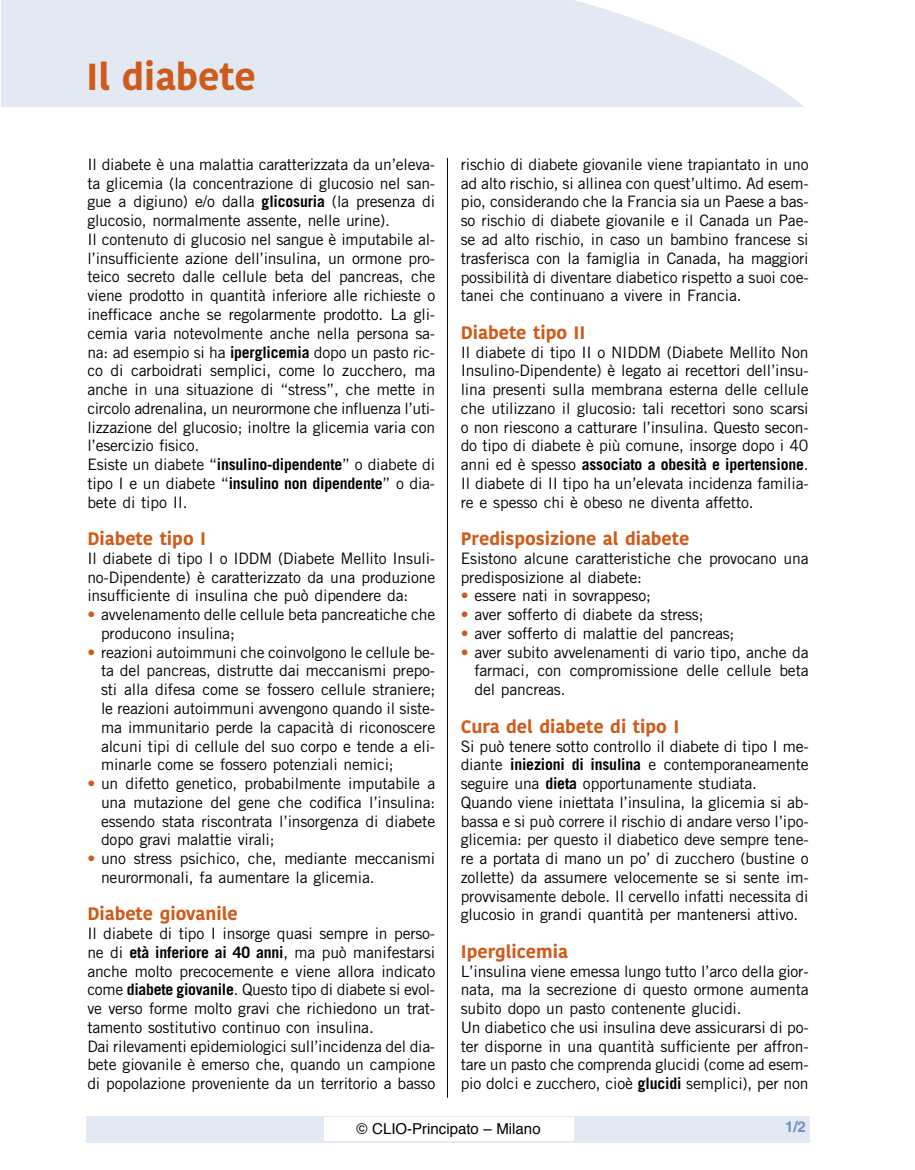
<style>
.page{position:relative;width:915px;height:1170px;background:#fff}
.page>*{position:absolute;margin:0;border:0;box-sizing:border-box;transform-origin:0 0}
.t1{font:700 37.5px "Kohinoor Devanagari";color:#ce5b19}
.t2{font:700 18px "Kohinoor Devanagari";color:#ce5b19}
.t3{font:15.75px/18.8px "Trade Gothic LT Std";letter-spacing:-.01em;color:#000}
.t4{font:15px "Helvetica";color:#000}
.t5{font:700 15px "Helvetica LT Std";color:#6e90c1}
.s1{font-weight:700}
.s2{color:#ce5b19}
</style>
<div class="page">
<div style="left:87px;top:1115px;width:722px;height:27px;background:#e2e9f3"></div>
<div style="left:324px;top:1117px;width:249px;height:23px;background:#fff"></div>
<svg style="left:1px;top:0;width:803px;height:107px;fill:#e2e9f3"></svg>
<hr style="left:447px;top:158px;width:1px;height:939px;background:#000">
<h1 class="t1" style="left:86px;top:54px;width:171px">Il diabete</h1>
<p class="t3" style="left:87px;top:156px;width:349px">Il diabete è una malattia caratterizzata da un’eleva&shy;ta glicemia (la concentrazione di glucosio nel san&shy;gue a digiuno) e/o dalla <span class="s1">glicosuria</span> (la presenza di glucosio, normalmente assente, nelle urine).<br>Il contenuto di glucosio nel sangue è imputabile al&shy;l’insufficiente azione dell’insulina, un ormone pro&shy;teico secreto dalle cellule beta del pancreas, che viene prodotto in quantità inferiore alle richieste o inefficace anche se regolarmente prodotto. La gli&shy;cemia varia notevolmente anche nella persona sa&shy;na: ad esempio si ha <span class="s1">iperglicemia</span> dopo un pasto ric&shy;co di carboidrati semplici, come lo zucchero, ma anche in una situazione di “stress”, che mette in circolo adrenalina, un neurormone che influenza l’uti&shy;lizzazione del glucosio; inoltre la glicemia varia con l’esercizio fisico.<br>Esiste un diabete “<span class="s1">insulino-dipendente</span>” o diabete di tipo I e un diabete “<span class="s1">insulino non dipendente</span>” o dia&shy;bete di tipo II.</p>
<p class="t2" style="left:87px;top:528px;width:120px">Diabete tipo I</p>
<p class="t3" style="left:87px;top:550px;width:349px;text-align:justify">Il diabete di tipo I o IDDM (Diabete Mellito Insuli&shy;no-Dipendente) è caratterizzato da una produzione insufficiente di insulina che può dipendere da:</p>
<p class="t3" style="left:101px;top:606px;width:335px;text-indent:-14px"><span class="s2">•</span> avvelenamento delle cellule beta pancreatiche che producono insulina;</p>
<p class="t3" style="left:101px;top:644px;width:335px;text-align:justify;text-indent:-14px"><span class="s2">•</span> reazioni autoimmuni che coinvolgono le cellule be&shy;ta del pancreas, distrutte dai meccanismi prepo&shy;sti alla difesa come se fossero cellule straniere; le reazioni autoimmuni avvengono quando il siste&shy;ma immunitario perde la capacità di riconoscere alcuni tipi di cellule del suo corpo e tende a eli&shy;minarle come se fossero potenziali nemici;</p>
<p class="t3" style="left:101px;top:775px;width:335px;text-align:justify;text-indent:-14px"><span class="s2">•</span> un difetto genetico, probabilmente imputabile a una mutazione del gene che codifica l’insulina: essendo stata riscontrata l’insorgenza di diabete dopo gravi malattie virali;</p>
<p class="t3" style="left:101px;top:850px;width:335px;text-indent:-14px"><span class="s2">•</span> uno stress psichico, che, mediante meccanismi neurormonali, fa aumentare la glicemia.</p>
<p class="t2" style="left:87px;top:903px;width:152px">Diabete giovanile</p>
<p class="t3" style="left:87px;top:925px;width:349px">Il diabete di tipo I insorge quasi sempre in perso&shy;ne di <span class="s1">età inferiore ai 40 anni</span>, ma può manifestarsi anche molto precocemente e viene allora indicato come <span class="s1">diabete giovanile</span>. Questo tipo di diabete si evol&shy;ve verso forme molto gravi che richiedono un trat&shy;tamento sostitutivo continuo con insulina.<br>Dai rilevamenti epidemiologici sull’incidenza del dia&shy;bete giovanile è emerso che, quando un campione di popolazione proveniente da un territorio a basso</p>
<p class="t3" style="left:460px;top:156px;width:349px;text-align:justify">rischio di diabete giovanile viene trapiantato in uno ad alto rischio, si allinea con quest’ultimo. Ad esem&shy;pio, considerando che la Francia sia un Paese a bas&shy;so rischio di diabete giovanile e il Canada un Pae&shy;se ad alto rischio, in caso un bambino francese si trasferisca con la famiglia in Canada, ha maggiori possibilità di diventare diabetico rispetto a suoi coe&shy;tanei che continuano a vivere in Francia.</p>
<p class="t2" style="left:460px;top:321px;width:126px">Diabete tipo II</p>
<p class="t3" style="left:460px;top:344px;width:349px;text-align:justify">Il diabete di tipo II o NIDDM (Diabete Mellito Non Insulino-Dipendente) è legato ai recettori dell’insu&shy;lina presenti sulla membrana esterna delle cellule che utilizzano il glucosio: tali recettori sono scarsi o non riescono a catturare l’insulina. Questo secon&shy;do tipo di diabete è più comune, insorge dopo i 40 anni ed è spesso <span class="s1">associato a obesità e ipertensione</span>.<br>Il diabete di II tipo ha un’elevata incidenza familia&shy;re e spesso chi è obeso ne diventa affetto.</p>
<p class="t2" style="left:460px;top:528px;width:230px">Predisposizione al diabete</p>
<p class="t3" style="left:460px;top:550px;width:349px">Esistono alcune caratteristiche che provocano una predisposizione al diabete:</p>
<p class="t3" style="left:460px;top:588px;width:191px"><span class="s2">•</span> essere nati in sovrappeso;</p>
<p class="t3" style="left:460px;top:606px;width:244px"><span class="s2">•</span> aver sofferto di diabete da stress;</p>
<p class="t3" style="left:460px;top:625px;width:275px"><span class="s2">•</span> aver sofferto di malattie del pancreas;</p>
<p class="t3" style="left:474px;top:644px;width:335px;text-align:justify;text-indent:-14px"><span class="s2">•</span> aver subito avvelenamenti di vario tipo, anche da farmaci, con compromissione delle cellule beta del pancreas.</p>
<p class="t2" style="left:460px;top:715px;width:220px">Cura del diabete di tipo I</p>
<p class="t3" style="left:460px;top:738px;width:349px">Si può tenere sotto controllo il diabete di tipo I me&shy;diante <span class="s1">iniezioni di insulina</span> e contemporaneamente seguire una <span class="s1">dieta</span> opportunamente studiata.<br>Quando viene iniettata l’insulina, la glicemia si ab&shy;bassa e si può correre il rischio di andare verso l’ipo&shy;glicemia: per questo il diabetico deve sempre tene&shy;re a portata di mano un po’ di zucchero (bustine o zollette) da assumere velocemente se si sente im&shy;provvisamente debole. Il cervello infatti necessita di glucosio in grandi quantità per mantenersi attivo.</p>
<p class="t2" style="left:460px;top:940px;width:109px">Iperglicemia</p>
<p class="t3" style="left:460px;top:963px;width:349px">L’insulina viene emessa lungo tutto l’arco della gior&shy;nata, ma la secrezione di questo ormone aumenta subito dopo un pasto contenente glucidi.<br>Un diabetico che usi insulina deve assicurarsi di po&shy;ter disporne in una quantità sufficiente per affron&shy;tare un pasto che comprenda glucidi (come ad esem&shy;pio dolci e zucchero, cioè <span class="s1">glucidi</span> semplici), per non</p>
<p class="t4" style="left:356px;top:1121px;width:185px">© CLIO-Principato – Milano</p>
<p class="t5" style="left:784px;top:1121px;width:22px">1/2</p>
</div>
